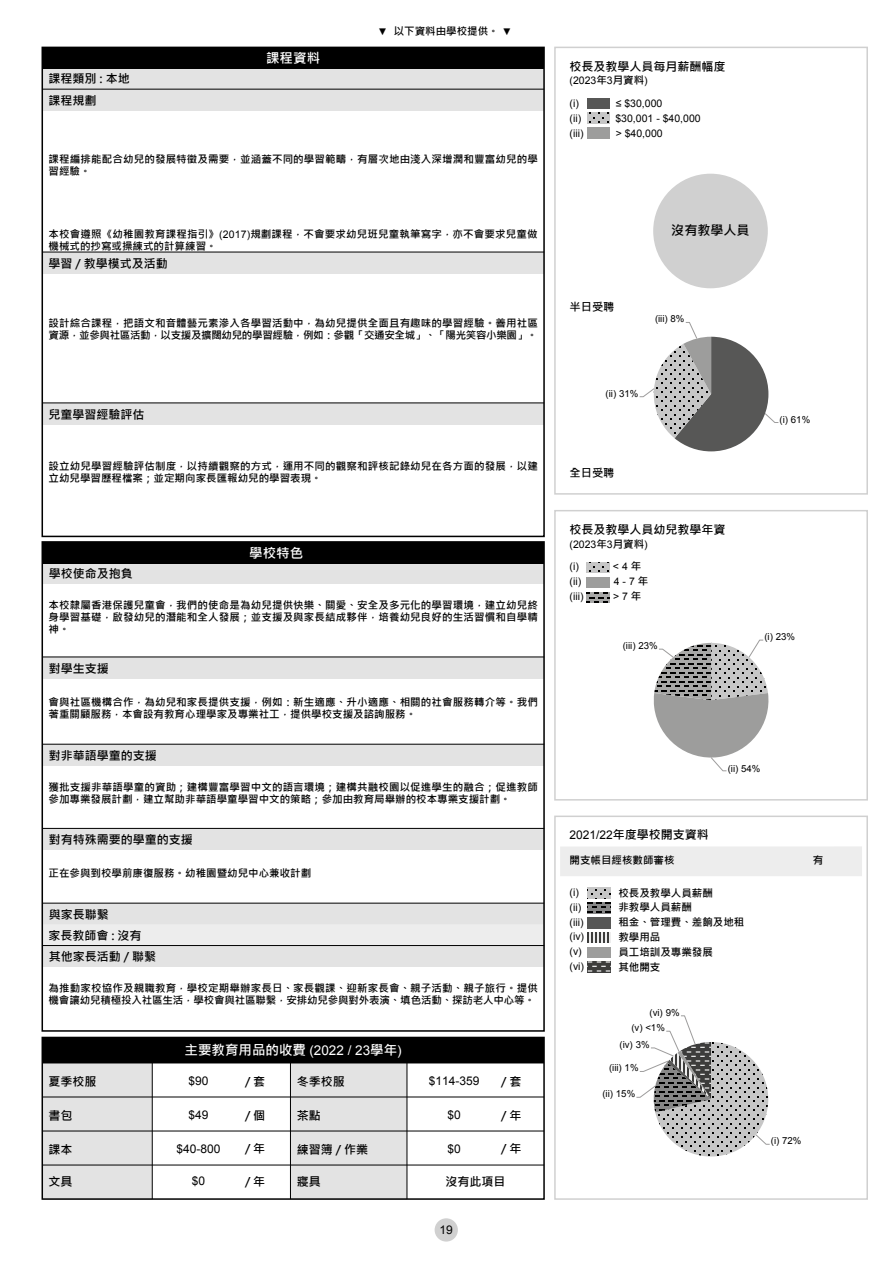
<style>
.page{position:relative;width:893px;height:1263px;background:#fff}
.page>*{position:absolute;margin:0;border:0;box-sizing:border-box;transform-origin:0 0}
.t1{font:700 13.5px "Microsoft Jheng Hei";color:#fff}
.t2{font:700 13.05px "Microsoft Jheng Hei";color:#000}
.t3{font:700 12px/20.9px "Microsoft Jheng Hei";color:#000}
.t4{font:12px "Arial";color:#000}
.t5{font:700 11.25px "Microsoft Jheng Hei";color:#000}
.t6{font:700 10.5px/12px "Microsoft Jheng Hei";letter-spacing:.015em;color:#000}
.t7{font:10.5px "Arial";color:#000}
.t8{font:700 10.5px/12px "Microsoft Jheng Hei";letter-spacing:-.015em;color:#000}
.t9{font:9.6px "Arial";color:#000}
.s1{font-family:"Arial";font-weight:400;font-size:9.75px}
.s2{font-family:"Arial";font-weight:400}
.s3{font-family:"Microsoft Jheng Hei";font-weight:700}
</style>
<div class="page">
<div style="left:560px;top:846px;width:302px;height:30px;background:#ededed"></div>
<img style="left:588px;top:917px;width:22px;height:11px">
<svg style="left:588px;top:962px;width:22px;height:10px"></svg>
<svg style="left:588px;top:932px;width:22px;height:11px"></svg>
<svg style="left:588px;top:902px;width:22px;height:11px"></svg>
<svg style="left:588px;top:888px;width:22px;height:10px"></svg>
<div style="left:554px;top:815px;width:314px;height:385px;border:2px solid #d0d0d0"></div>
<div style="left:554px;top:510px;width:314px;height:290px;border:2px solid #d0d0d0"></div>
<svg style="left:586px;top:592px;width:23px;height:11px"></svg>
<svg style="left:586px;top:562px;width:23px;height:11px"></svg>
<div style="left:554px;top:47px;width:314px;height:448px;border:2px solid #d0d0d0"></div>
<img style="left:587px;top:98px;width:23px;height:11px">
<svg style="left:587px;top:113px;width:23px;height:11px"></svg>
<div style="left:653px;top:174px;width:115px;height:114px;background:#d0d0d0;border-radius:50%"></div>
<svg style="left:639px;top:322px;width:140px;height:129px"></svg>
<svg style="left:654px;top:639px;width:115px;height:132px"></svg>
<svg style="left:636px;top:1015px;width:134px;height:141px"></svg>
<div style="left:290px;top:1063px;width:117px;height:136px;background:#e3e3e3"></div>
<div style="left:42px;top:1063px;width:110px;height:136px;background:#e3e3e3"></div>
<div style="left:42px;top:1037px;width:503px;height:163px;border:2px solid #000"></div>
<hr style="left:42px;top:1096px;width:502px;height:1px;background:#000">
<hr style="left:42px;top:1165px;width:502px;height:1px;background:#000">
<hr style="left:42px;top:1130px;width:502px;height:1px;background:#000">
<div style="left:42px;top:1037px;width:502px;height:26px;background:#000"></div>
<hr style="left:152px;top:1063px;width:1px;height:136px;background:#000">
<hr style="left:290px;top:1063px;width:1px;height:136px;background:#000">
<hr style="left:407px;top:1063px;width:1px;height:136px;background:#000">
<div style="left:435px;top:1218px;width:23px;height:23px;background:#d0d0d0;border-radius:50%"></div>
<div style="left:42px;top:657px;width:502px;height:21px;background:#e3e3e3"></div>
<hr style="left:42px;top:657px;width:502px;height:1px;background:#000">
<div style="left:42px;top:903px;width:502px;height:22px;background:#e3e3e3"></div>
<div style="left:42px;top:924px;width:502px;height:21px;background:#ededed"></div>
<hr style="left:42px;top:903px;width:502px;height:1px;background:#000">
<div style="left:42px;top:562px;width:502px;height:22px;background:#e3e3e3"></div>
<div style="left:42px;top:542px;width:502px;height:21px;background:#000"></div>
<div style="left:42px;top:946px;width:502px;height:21px;background:#e3e3e3"></div>
<hr style="left:42px;top:945px;width:502px;height:1px;background:#000">
<div style="left:42px;top:744px;width:502px;height:21px;background:#e3e3e3"></div>
<hr style="left:42px;top:744px;width:502px;height:1px;background:#000">
<div style="left:42px;top:828px;width:502px;height:22px;background:#e3e3e3"></div>
<hr style="left:42px;top:828px;width:502px;height:1px;background:#000">
<div style="left:42px;top:541px;width:503px;height:491px;border:2px solid #000"></div>
<div style="left:42px;top:252px;width:502px;height:22px;background:#e3e3e3"></div>
<hr style="left:42px;top:252px;width:502px;height:1px;background:#000">
<div style="left:42px;top:403px;width:502px;height:22px;background:#e3e3e3"></div>
<hr style="left:42px;top:402px;width:502px;height:1px;background:#000">
<div style="left:42px;top:89px;width:502px;height:21px;background:#e3e3e3"></div>
<div style="left:42px;top:68px;width:502px;height:21px;background:#e3e3e3"></div>
<hr style="left:42px;top:89px;width:502px;height:1px;background:#000">
<div style="left:42px;top:47px;width:502px;height:22px;background:#000"></div>
<div style="left:42px;top:47px;width:503px;height:490px;border:2px solid #000"></div>
<p class="t3" style="left:49px;top:68px;width:83px">課程類別 : 本地</p>
<p class="t3" style="left:49px;top:90px;width:49px">課程規劃</p>
<p class="t1" style="left:266px;top:50px;width:55px">課程資料</p>
<p class="t6" style="left:378px;top:25px;width:135px"><span class="s1">▼</span> 以下資料由學校提供。 <span class="s1">▼</span></p>
<p class="t6" style="left:49px;top:153px;width:491px">課程編排能配合幼兒的發展特徵及需要，並涵蓋不同的學習範疇，有層次地由淺入深增潤和豐富幼兒的學習經驗。</p>
<p class="t6" style="left:49px;top:228px;width:490px">本校會遵照《幼稚園教育課程指引》<span class="s2">(2017)</span>規劃課程，不會要求幼兒班兒童執筆寫字，亦不會要求兒童做機械式的抄寫或操練式的計算練習。</p>
<p class="t3" style="left:49px;top:253px;width:121px">學習 / 教學模式及活動</p>
<p class="t6" style="left:49px;top:317px;width:491px">設計綜合課程，把語文和音體藝元素滲入各學習活動中，為幼兒提供全面且有趣味的學習經驗。善用社區資源，並參與社區活動，以支援及擴闊幼兒的學習經驗，例如：參觀「交通安全城」、「陽光笑容小樂園」。</p>
<p class="t3" style="left:49px;top:404px;width:97px">兒童學習經驗評估</p>
<p class="t6" style="left:49px;top:460px;width:491px">設立幼兒學習經驗評估制度，以持續觀察的方式，運用不同的觀察和評核記錄幼兒在各方面的發展，以建立幼兒學習歷程檔案；並定期向家長匯報幼兒的學習表現。</p>
<p class="t3" style="left:49px;top:563px;width:85px">學校使命及抱負</p>
<p class="t1" style="left:249px;top:545px;width:55px">學校特色</p>
<p class="t6" style="left:49px;top:599px;width:491px;text-align:justify">本校隸屬香港保護兒童會，我們的使命是為幼兒提供快樂、關愛、安全及多元化的學習環境，建立幼兒終身學習基礎，啟發幼兒的潛能和全人發展；並支援及與家長結成夥伴，培養幼兒良好的生活習慣和自學精神。</p>
<p class="t3" style="left:49px;top:658px;width:61px">對學生支援</p>
<p class="t6" style="left:49px;top:696px;width:491px">會與社區機構合作，為幼兒和家長提供支援，例如：新生適應、升小適應、相關的社會服務轉介等。我們著重關顧服務，本會設有教育心理學家及專業社工，提供學校支援及諮詢服務。</p>
<p class="t3" style="left:49px;top:745px;width:109px">對非華語學童的支援</p>
<p class="t6" style="left:49px;top:781px;width:491px">獲批支援非華語學童的資助；建構豐富學習中文的語言環境；建構共融校園以促進學生的融合；促進教師參加專業發展計劃，建立幫助非華語學童學習中文的策略；參加由教育局舉辦的校本專業支援計劃。</p>
<p class="t3" style="left:49px;top:829px;width:145px">對有特殊需要的學童的支援</p>
<p class="t6" style="left:49px;top:867px;width:264px">正在參與到校學前康復服務。幼稚園暨幼兒中心兼收計劃</p>
<p class="t3" style="left:48px;top:904px;width:95px">與家長聯繫<br>家長教師會 : 沒有</p>
<p class="t3" style="left:49px;top:946px;width:109px">其他家長活動 / 聯繫</p>
<p class="t8" style="left:49px;top:982px;width:491px">為推動家校協作及親職教育，學校定期舉辦家長日、家長觀課、迎新家長會、親子活動、親子旅行。提供機會讓幼兒積極投入社區生活，學校會與社區聯繫，安排幼兒參與對外表演、填色活動、探訪老人中心等。</p>
<p class="t1" style="left:185px;top:1041px;width:219px">主要教育用品的收費 <span class="s2">(2022 / 23</span>學年<span class="s2">)</span></p>
<p class="t3" style="left:245px;top:1071px;width:22px">/ 套</p>
<p class="t3" style="left:245px;top:1105px;width:22px">/ 個</p>
<p class="t3" style="left:245px;top:1138px;width:22px">/ 年</p>
<p class="t3" style="left:501px;top:1138px;width:22px">/ 年</p>
<p class="t3" style="left:49px;top:1071px;width:49px">夏季校服</p>
<p class="t3" style="left:297px;top:1071px;width:49px">冬季校服</p>
<p class="t3" style="left:49px;top:1105px;width:25px">書包</p>
<p class="t3" style="left:297px;top:1105px;width:25px">茶點</p>
<p class="t3" style="left:49px;top:1139px;width:25px">課本</p>
<p class="t3" style="left:297px;top:1139px;width:73px">練習簿 / 作業</p>
<p class="t3" style="left:49px;top:1171px;width:25px">文具</p>
<p class="t3" style="left:297px;top:1171px;width:25px">寢具</p>
<p class="t3" style="left:501px;top:1071px;width:22px">/ 套</p>
<p class="t4" style="left:189px;top:1073px;width:22px">$90</p>
<p class="t4" style="left:189px;top:1107px;width:22px">$49</p>
<p class="t4" style="left:177px;top:1141px;width:46px">$40-800</p>
<p class="t4" style="left:429px;top:1073px;width:52px">$114-359</p>
<p class="t4" style="left:447px;top:1107px;width:15px">$0</p>
<p class="t4" style="left:447px;top:1141px;width:15px">$0</p>
<p class="t3" style="left:501px;top:1105px;width:22px">/ 年</p>
<p class="t3" style="left:245px;top:1171px;width:22px">/ 年</p>
<p class="t3" style="left:445px;top:1171px;width:61px">沒有此項目</p>
<p class="t4" style="left:192px;top:1173px;width:15px">$0</p>
<p class="t4" style="left:440px;top:1222px;width:15px">19</p>
<p class="t3" style="left:570px;top:56px;width:157px">校長及教學人員每月薪酬幅度</p>
<p class="t7" style="left:570px;top:74px;width:80px">(2023<span class="s3">年</span>3<span class="s3">月資料</span>)</p>
<p class="t7" style="left:570px;top:97px;width:11px">(i)</p>
<p class="t7" style="left:616px;top:97px;width:48px">≤ $30,000</p>
<p class="t7" style="left:570px;top:127px;width:15px">(iii)</p>
<p class="t7" style="left:616px;top:127px;width:48px">&gt; $40,000</p>
<p class="t7" style="left:570px;top:112px;width:13px">(ii)</p>
<p class="t7" style="left:615px;top:112px;width:87px">$30,001 - $40,000</p>
<p class="t5" style="left:570px;top:300px;width:46px">半日受聘</p>
<p class="t2" style="left:671px;top:222px;width:80px">沒有教學人員</p>
<p class="t9" style="left:655px;top:313px;width:31px">(iii) 8%</p>
<p class="t9" style="left:606px;top:387px;width:34px">(ii) 31%</p>
<p class="t5" style="left:570px;top:465px;width:46px">全日受聘</p>
<p class="t3" style="left:570px;top:519px;width:157px">校長及教學人員幼兒教學年資</p>
<p class="t7" style="left:570px;top:537px;width:80px">(2023<span class="s3">年</span>3<span class="s3">月資料</span>)</p>
<p class="t7" style="left:570px;top:575px;width:13px">(ii)</p>
<p class="t7" style="left:614px;top:575px;width:36px">4 - 7 <span class="s3">年</span></p>
<p class="t7" style="left:570px;top:590px;width:15px">(iii)</p>
<p class="t7" style="left:613px;top:590px;width:30px">&gt; 7 <span class="s3">年</span></p>
<p class="t7" style="left:570px;top:560px;width:11px">(i)</p>
<p class="t7" style="left:613px;top:560px;width:30px">&lt; 4 <span class="s3">年</span></p>
<p class="t9" style="left:623px;top:639px;width:36px">(iii) 23%</p>
<p class="t9" style="left:780px;top:413px;width:32px">(i) 61%</p>
<p class="t9" style="left:764px;top:630px;width:32px">(i) 23%</p>
<p class="t9" style="left:728px;top:763px;width:34px">(ii) 54%</p>
<p class="t3" style="left:570px;top:824px;width:141px"><span class="s2">2021/22</span>年度學校開支資料</p>
<p class="t6" style="left:570px;top:854px;width:106px">開支帳目經核數師審核</p>
<p class="t7" style="left:570px;top:885px;width:11px">(i)</p>
<p class="t6" style="left:618px;top:887px;width:96px">校長及教學人員薪酬</p>
<p class="t7" style="left:570px;top:900px;width:13px">(ii)</p>
<p class="t6" style="left:618px;top:902px;width:75px">非教學人員薪酬</p>
<p class="t7" style="left:570px;top:915px;width:15px">(iii)</p>
<p class="t6" style="left:618px;top:916px;width:127px">租金、管理費、差餉及地租</p>
<p class="t7" style="left:570px;top:944px;width:14px">(v)</p>
<p class="t6" style="left:618px;top:946px;width:96px">員工培訓及專業發展</p>
<p class="t7" style="left:570px;top:959px;width:16px">(vi)</p>
<p class="t6" style="left:618px;top:961px;width:43px">其他開支</p>
<p class="t7" style="left:570px;top:930px;width:16px">(iv)</p>
<p class="t6" style="left:618px;top:931px;width:43px">教學用品</p>
<p class="t9" style="left:650px;top:1006px;width:32px">(vi) 9%</p>
<p class="t9" style="left:631px;top:1021px;width:35px">(v) &lt;1%</p>
<p class="t9" style="left:620px;top:1038px;width:32px">(iv) 3%</p>
<p class="t9" style="left:609px;top:1062px;width:31px">(iii) 1%</p>
<p class="t9" style="left:602px;top:1088px;width:34px">(ii) 15%</p>
<p class="t6" style="left:813px;top:854px;width:12px">有</p>
<p class="t9" style="left:771px;top:1134px;width:32px">(i) 72%</p>
</div>
